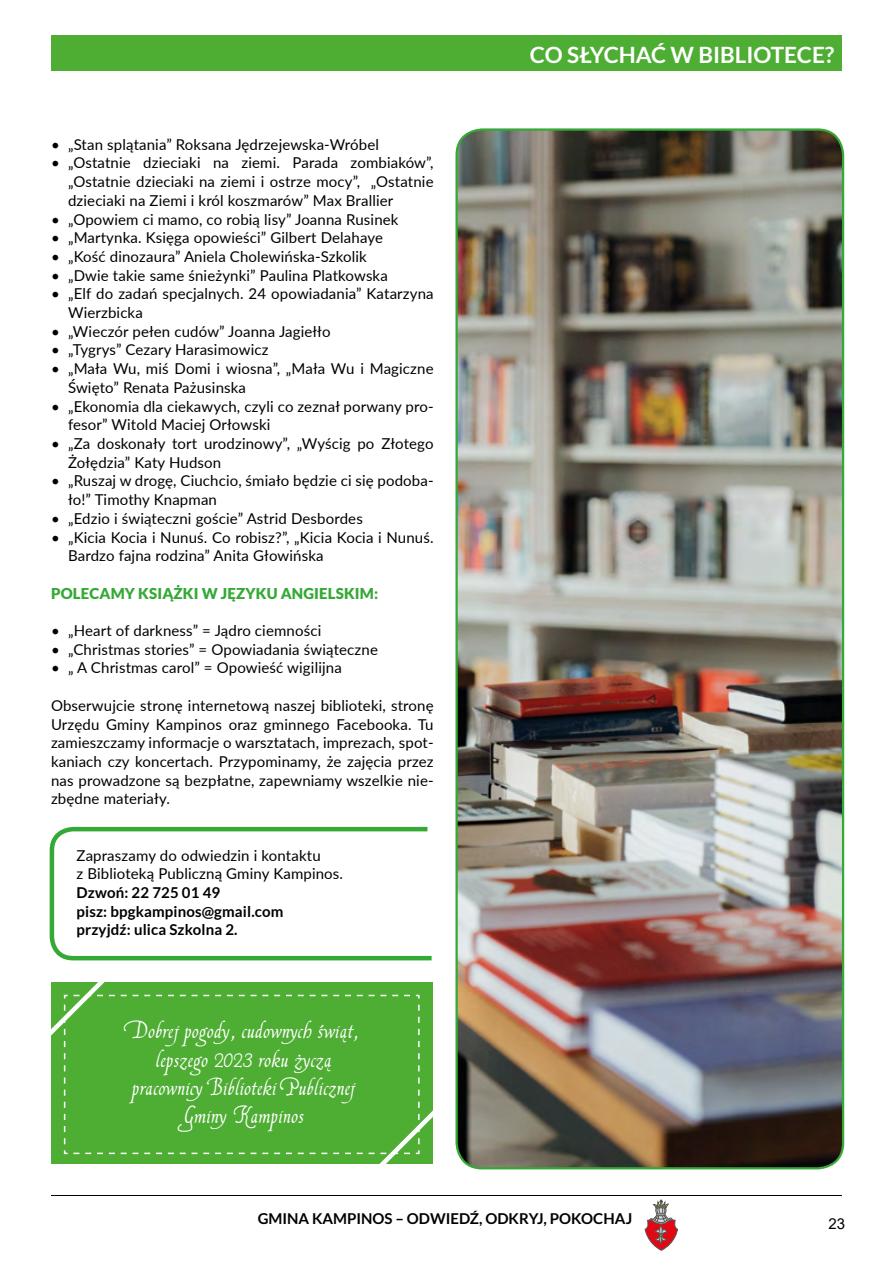
<style>
.page{position:relative;width:893px;height:1263px;background:#fff}
.page>*{position:absolute;margin:0;border:0;box-sizing:border-box;transform-origin:0 0}
.t1{font:700 22.5px "Lato";color:#fff}
.t2{font:19.5px/28px "Francisco Lucas Briosa";letter-spacing:.01em;color:#fff;text-align:center}
.t3{font:15px/18.8px "Lato";letter-spacing:.01em;color:#000}
.t4{font:700 15px/18.8px "Lato";letter-spacing:.01em;color:#000}
.t5{font:900 15px "Lato";letter-spacing:.01em;color:#35a936}
.t6{font:15px "Arial";color:#000}
</style>
<div class="page">
<svg style="left:645px;top:1200px;width:33px;height:50px"></svg>
<hr style="left:51px;top:1195px;width:791px;height:1px;background:#000">
<div style="left:51px;top:35px;width:791px;height:36px;background:#4ead33"></div>
<svg style="left:49px;top:826px;width:383px;height:135px"></svg>
<img style="left:458px;top:131px;width:385px;height:1037px">
<div style="left:455px;top:128px;width:389px;height:1041px;border:2px solid #35a936;border-radius:26px"></div>
<div style="left:51px;top:982px;width:382px;height:182px;background:#4ead33"></div>
<p class="t3" style="left:51px;top:134px;width:329px">• „Stan splątania” Roksana Jędrzejewska-Wróbel</p>
<p class="t3" style="left:68px;top:153px;width:367px;text-align:justify;text-indent:-17px">• „Ostatnie dzieciaki na ziemi. Parada zombiaków”, „Ostatnie dzieciaki na ziemi i ostrze mocy”, „Ostatnie dzieciaki na Ziemi i król koszmarów” Max Brallier</p>
<p class="t3" style="left:51px;top:209px;width:349px">• „Opowiem ci mamo, co robią lisy” Joanna Rusinek</p>
<p class="t3" style="left:51px;top:228px;width:334px">• „Martynka. Księga opowieści” Gilbert Delahaye</p>
<p class="t3" style="left:51px;top:246px;width:317px">• „Kość dinozaura” Aniela Cholewińska-Szkolik</p>
<p class="t3" style="left:51px;top:265px;width:338px">• „Dwie takie same śnieżynki” Paulina Platkowska</p>
<p class="t3" style="left:68px;top:284px;width:367px;text-indent:-17px">• „Elf do zadań specjalnych. 24 opowiadania” Katarzyna<br>Wierzbicka</p>
<p class="t3" style="left:51px;top:321px;width:281px">• „Wieczór pełen cudów” Joanna Jagiełło</p>
<p class="t3" style="left:51px;top:340px;width:219px">• „Tygrys” Cezary Harasimowicz</p>
<p class="t3" style="left:68px;top:359px;width:367px;text-indent:-17px">• „Mała Wu, miś Domi i wiosna”, „Mała Wu i Magiczne<br>Święto” Renata Pażusinska</p>
<p class="t3" style="left:68px;top:396px;width:367px;text-indent:-17px">• „Ekonomia dla ciekawych, czyli co zeznał porwany pro&shy;fesor” Witold Maciej Orłowski</p>
<p class="t3" style="left:68px;top:433px;width:367px;text-indent:-17px">• „Za doskonały tort urodzinowy”, „Wyścig po Złotego<br>Żołędzia” Katy Hudson</p>
<p class="t3" style="left:68px;top:471px;width:367px;text-indent:-17px">• „Ruszaj w drogę, Ciuchcio, śmiało będzie ci się podoba&shy;ło!” Timothy Knapman</p>
<p class="t3" style="left:51px;top:508px;width:313px">• „Edzio i świąteczni goście” Astrid Desbordes</p>
<p class="t3" style="left:68px;top:527px;width:367px;text-indent:-17px">• „Kicia Kocia i Nunuś. Co robisz?”, „Kicia Kocia i Nunuś.<br>Bardzo fajna rodzina” Anita Głowińska</p>
<p class="t5" style="left:51px;top:584px;width:21px">POLECA</p>
<p class="t5" style="left:111px;top:584px;width:38px">MY KSIĄ</p>
<p class="t5" style="left:174px;top:584px;width:65px">ŻKI W JĘZYK</p>
<p class="t5" style="left:267px;top:584px;width:24px">U ANGIELSKI</p>
<p class="t5" style="left:360px;top:584px;width:20px">M:</p>
<p class="t3" style="left:51px;top:621px;width:272px">• „Heart of darkness” = Jądro ciemności</p>
<p class="t3" style="left:51px;top:639px;width:328px">• „Christmas stories” = Opowiadania świąteczne</p>
<p class="t3" style="left:51px;top:658px;width:292px">• „ A Christmas carol” = Opowieść wigilijna</p>
<p class="t3" style="left:51px;top:695px;width:384px;text-align:justify">Obserwujcie stronę internetową naszej biblioteki, stronę Urzędu Gminy Kampinos oraz gminnego Facebooka. Tu zamieszczamy informacje o warsztatach, imprezach, spot&shy;kaniach czy koncertach. Przypominamy, że zajęcia przez nas prowadzone są bezpłatne, zapewniamy wszelkie nie&shy;zbędne materiały.</p>
<p class="t3" style="left:77px;top:845px;width:268px">Zapraszamy do odwiedzin i kontaktu<br>z Biblioteką Publiczną Gminy Kampinos.</p>
<p class="t4" style="left:77px;top:883px;width:208px">DZWOŃ: 22 725 01 49<br>PISZ: BPGKAMPINOS@GMAIL.COM<br>PRZYJDŹ: ULICA SZKOLNA 2.</p>
<h2 class="t2" style="left:128px;top:1019px;width:239px">Dobrejpogody, cudownych świąt, lepszego 2023 roku życzą pracownicy Biblioteki Publicznej<br>Gminy Kampinos</h2>
<h1 class="t1" style="left:530px;top:42px;width:182px">CO SŁYCHAĆ W BIBLIOT</h1>
<h1 class="t1" style="left:784px;top:42px;width:52px">ECE?</h1>
<p class="t4" style="left:258px;top:1209px;width:376px">GMINA KAMPINOS – ODWIEDŹ, ODKRYJ, POKOCHAJ</p>
<p class="t6" style="left:828px;top:1214px;width:18px">23</p>
</div>
